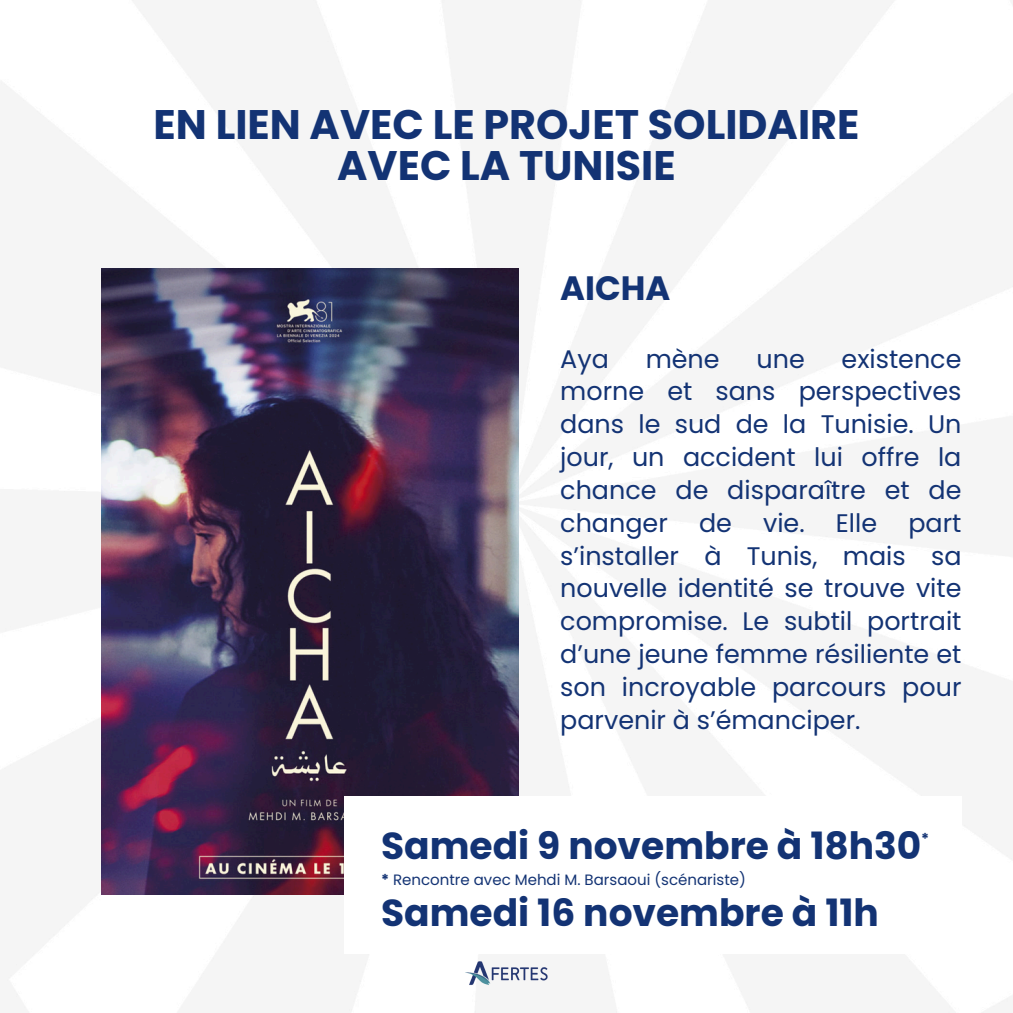
<style>
.page{position:relative;width:1013px;height:1013px;background:#fff}
.page>*{position:absolute;margin:0;border:0;box-sizing:border-box;transform-origin:0 0}
.t1{font:700 41.25px/40.2px "Poppins";color:#133374;text-align:center}
.t2{font:700 37.62px/66.5px "Poppins";color:#133374}
.t3{font:700 33.75px "Poppins";color:#133374}
.t4{font:25.38px/32.8px "Poppins";color:#133374;text-align:justify}
.t5{font:15px "Poppins";color:#133374}
.t6{font:700 15px "Poppins";color:#133374}
.s1{font-weight:700}
</style>
<div class="page">
<img style="left:101px;top:269px;width:417px;height:625px">
<div style="left:344px;top:796px;width:617px;height:157px;background:#fff"></div>
<img style="left:465px;top:961px;width:83px;height:24px">
<h4 class="t1" style="left:154px;top:105px;width:707px">EN LIEN AVEC LE PROJET SOLIDAIRE<br>AVEC LA TUNISIE</h4>
<p class="t3" style="left:560px;top:265px;width:112px">AICHA</p>
<h3 class="t4" style="left:560px;top:342px;width:50px">Aya</h3>
<h3 class="t4" style="left:645px;top:342px;width:75px">mène</h3>
<h3 class="t4" style="left:756px;top:342px;width:50px">une</h3>
<h3 class="t4" style="left:560px;top:342px;width:403px;text-indent:281px">existence morne et sans perspectives dans le sud de la Tunisie. Un jour, un accident lui offre la chance de disparaître et de changer de vie. Elle part s’installer à Tunis, mais sa nouvelle identité se trouve vite compromise. Le subtil portrait d’une jeune femme résiliente et son incroyable parcours pour parvenir à s’émanciper.</h3>
<h2 class="t2" style="left:381px;top:812px;width:542px">Samedi 9 novembre à 18h30<br>Samedi 16 novembre à 11h</h2>
<p class="t6" style="left:921px;top:827px;width:10px">*</p>
<p class="t5" style="left:381px;top:869px;width:366px"><span class="s1">*</span> Rencontre avec Mehdi M. Barsaoui (scénariste)</p>
</div>
